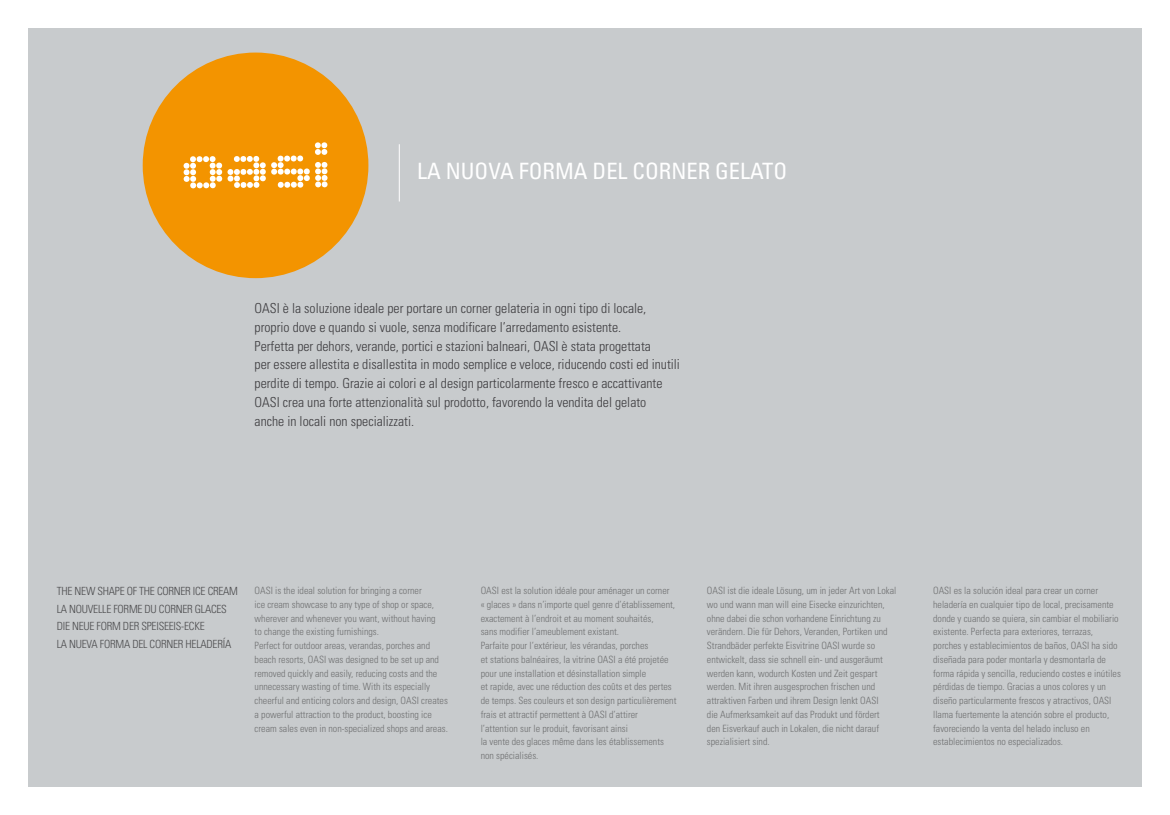
<style>
.page{position:relative;width:1170px;height:815px;background:#fff}
.page>*{position:absolute;margin:0;border:0;box-sizing:border-box;transform-origin:0 0}
.t1{font:condensed 22.5px "Univers LT Std";color:#fff}
.t2{font:300 condensed 13.75px/18.8px "Univers LT Std";color:#3e3d40}
.t3{font:300 condensed 11.25px/17.5px "Univers LT Std";letter-spacing:-.02em;color:#4b4b4d}
.t4{font:300 condensed 10px/13.8px "Univers LT Std";color:#707172}
</style>
<div class="page">
<div style="left:28px;top:28px;width:1113px;height:759px;background:#c8cbcd"></div>
<div style="left:143px;top:53px;width:225px;height:225px;background:#f39400;border-radius:50%"></div>
<svg style="left:183px;top:142px;width:144px;height:46px"></svg>
<hr style="left:399px;top:144px;width:1px;height:58px;background:#fff">
<h1 class="t1" style="left:417px;top:157px;width:371px">LA NUOVA FORMA DEL CORNER GELATO</h1>
<p class="t2" style="left:254px;top:299px;width:427px">OASI è la soluzione ideale per portare un corner gelateria in ogni tipo di locale, proprio dove e quando si vuole, senza modificare l’arredamento esistente.<br>Perfetta per dehors, verande, portici e stazioni balneari, OASI è stata progettata<br>per essere allestita e disallestita in modo semplice e veloce, riducendo costi ed inutili perdite di tempo. Grazie ai colori e al design particolarmente fresco e accattivante OASI crea una forte attenzionalità sul prodotto, favorendo la vendita del gelato<br>anche in locali non specializzati.</p>
<p class="t3" style="left:57px;top:582px;width:183px">THE NEW SHAPE OF THE CORNER ICE CREAM LA NOUVELLE FORME DU CORNER GLACES DIE NEUE FORM DER SPEISEEIS-ECKE<br>LA NUEVA FORMA DEL CORNER HELADERÍA</p>
<p class="t4" style="left:254px;top:584px;width:195px">OASI is the ideal solution for bringing a corner<br>ice cream showcase to any type of shop or space, wherever and whenever you want, without having<br>to change the existing furnishings.<br>Perfect for outdoor areas, verandas, porches and beach resorts, OASI was designed to be set up and removed quickly and easily, reducing costs and the unnecessary wasting of time. With its especially cheerful and enticing colors and design, OASI creates a powerful attraction to the product, boosting ice cream sales even in non-specialized shops and areas.</p>
<p class="t4" style="left:480px;top:584px;width:197px">OASI est la solution idéale pour aménager un corner<br>« glaces » dans n’importe quel genre d’établissement, exactement à l’endroit et au moment souhaités,<br>sans modifier l’ameublement existant.<br>Parfaite pour l’extérieur, les vérandas, porches<br>et stations balnéaires, la vitrine OASI a été projetée pour une installation et désinstallation simple<br>et rapide, avec une réduction des coûts et des pertes de temps. Ses couleurs et son design particulièrement frais et attractif permettent à OASI d’attirer l’attention sur le produit, favorisant ainsi<br>la vente des glaces même dans les établissements non spécialisés.</p>
<p class="t4" style="left:707px;top:584px;width:191px">OASI ist die ideale Lösung, um in jeder Art von Lokal wo und wann man will eine Eisecke einzurichten, ohne dabei die schon vorhandene Einrichtung zu verändern. Die für Dehors, Veranden, Portiken und Strandbäder perfekte Eisvitrine OASI wurde so entwickelt, dass sie schnell ein- und ausgeräumt werden kann, wodurch Kosten und Zeit gespart werden. Mit ihren ausgesprochen frischen und attraktiven Farben und ihrem Design lenkt OASI<br>die Aufmerksamkeit auf das Produkt und fördert<br>den Eisverkauf auch in Lokalen, die nicht darauf spezialisiert sind.</p>
<p class="t4" style="left:933px;top:584px;width:189px">OASI es la solución ideal para crear un corner heladería en cualquier tipo de local, precisamente donde y cuando se quiera, sin cambiar el mobiliario existente. Perfecta para exteriores, terrazas, porches y establecimientos de baños, OASI ha sido diseñada para poder montarla y desmontarla de forma rápida y sencilla, reduciendo costes e inútiles pérdidas de tiempo. Gracias a unos colores y un diseño particularmente frescos y atractivos, OASI llama fuertemente la atención sobre el producto, favoreciendo la venta del helado incluso en establecimientos no especializados.</p>
</div>
